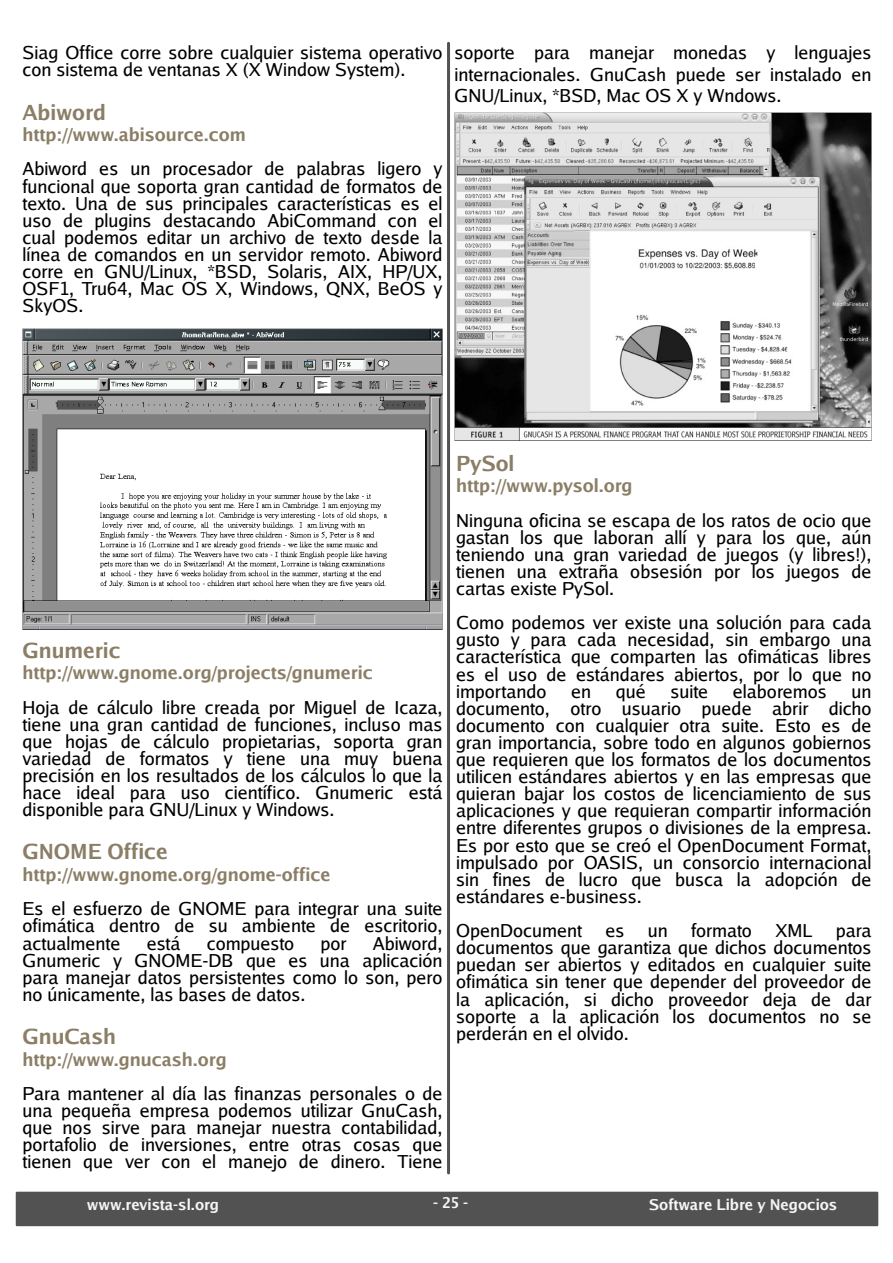
<style>
.page{position:relative;width:893px;height:1263px;background:#fff}
.page>*{position:absolute;margin:0;border:0;box-sizing:border-box;transform-origin:0 0}
.t1{font:700 21px "Luxi Sans";color:#8b7e66}
.t2{font:18px/17.1px "Luxi Sans";color:#000}
.t3{font:700 18px "Luxi Sans";color:#8b7e66}
.t4{font:700 18px "Luxi Sans";letter-spacing:-.055em;color:#8b7e66}
.t5{font:700 18px "Luxi Sans";letter-spacing:-.02em;color:#8b7e66}
.t6{font:700 15px "Luxi Sans";letter-spacing:-.025em;color:#f5f5f5}
.t7{font:700 15px "Luxi Sans";letter-spacing:-.17em;color:#f5f5f5}
.t8{font:700 15px "Luxi Sans";letter-spacing:-.055em;color:#f5f5f5}
</style>
<div class="page">
<hr style="left:447px;top:43px;width:3px;height:1130px;background:#525252">
<div style="left:16px;top:1192px;width:862px;height:33px;background:#525252"></div>
<div style="left:16px;top:1192px;width:862px;height:34px;border:2px solid #525252"></div>
<img style="left:22px;top:329px;width:420px;height:301px">
<img style="left:454px;top:113px;width:418px;height:327px">
<p class="t2" style="left:22px;top:44px;width:421px">Siag Office corre s obre cualq uie r s is te m a ope rativo con s is te m a de ve ntanas X (X W indow Sys te m ).</p>
<p class="t1" style="left:22px;top:98px;width:84px">Abiw ord</p>
<p class="t4" style="left:22px;top:123px;width:220px">h ttp://w w w .abis ource .com</p>
<p class="t2" style="left:22px;top:160px;width:432px">Abiw ord e s un proce s ador de palabras lige ro y funcionalq ue s oporta gran cantidad de form atos de<br>te xto. Una de s us principale s caracte rís ticas e s e l us o de plugins de s tacando AbiCom m and con e l cualpode m os e ditar un arch ivo de te xto de s de la líne a de com andos e n un s e rvidor re m oto. Abiw ord corre e n GNU/Linux, *BSD, Solaris , AIX, H P/UX, OSF1, Tru64, Mac OS X, W indow s , QNX, Be OS y Sk yOS.</p>
<p class="t2" style="left:454px;top:41px;width:418px;line-height:21.6px;text-indent:312px">y le nguaje s inte rnacionale s . GnuCas h pue de s e r ins talado e n<br>GNU/Linux, *BSD, Mac OS X y W ndow s .</p>
<p class="t2" style="left:454px;top:44px;width:57px">s oporte</p>
<p class="t2" style="left:534px;top:44px;width:211px">para m ane jar m one das</p>
<p class="t1" style="left:22px;top:637px;width:101px">Gnum e ric</p>
<p class="t3" style="left:22px;top:661px;width:353px">h ttp://w w w .gnom e .org/proje cts /gnum e ric</p>
<p class="t2" style="left:22px;top:698px;width:422px">H oja de cálculo libre cre ada por Migue lde Icaz a, tie ne una gran cantidad de funcione s , inclus o m as q ue h ojas de cálculo propie tarias , s oporta gran varie dad de form atos y tie ne una m uy bue na pre cis ión e n los re s ultados de los cálculos lo q ue la h ace ide al para us o cie ntífico. Gnum e ric e s tá dis ponible para GNU/Linux y W indow s .</p>
<p class="t1" style="left:22px;top:838px;width:142px">GNOME Office</p>
<p class="t3" style="left:22px;top:863px;width:305px">h ttp://w w w .gnom e .org/gnom e -office</p>
<p class="t2" style="left:22px;top:900px;width:422px">Es e le s fue rz o de GNOME para inte grar una s uite ofim ática de ntro de s u am bie nte de e s critorio, actualm e nte</p>
<p class="t2" style="left:147px;top:934px;width:35px">está</p>
<p class="t2" style="left:207px;top:934px;width:89px">com pue s to</p>
<p class="t2" style="left:320px;top:934px;width:31px">por</p>
<p class="t2" style="left:22px;top:934px;width:422px;text-align:justify;text-indent:350px">Abiw ord, Gnum e ric y GNOME-DB q ue e s una aplicación para m ane jar datos pe rs is te nte s com o lo s on, pe ro no únicam e nte , las bas e s de datos .</p>
<p class="t1" style="left:22px;top:1023px;width:88px">GnuCas h</p>
<p class="t4" style="left:22px;top:1047px;width:206px">h ttp://w w w .gnucas h .org</p>
<p class="t2" style="left:22px;top:1084px;width:422px">Para m ante ne r aldía las finanz as pe rs onale s o de una pe q ue ña e m pre s a pode m os utiliz ar GnuCas h , q ue nos s irve para m ane jar nue s tra contabilidad, portafolio de inve rs ione s , e ntre otras cos as q ue tie ne n q ue ve r con e lm ane jo de dine ro. Tie ne</p>
<p class="t1" style="left:456px;top:450px;width:73px">PySol</p>
<p class="t5" style="left:456px;top:474px;width:178px">h ttp://w w w .pys ol.org</p>
<p class="t2" style="left:456px;top:511px;width:418px">Ninguna oficina s e e s capa de los ratos de ocio q ue gas tan los q ue laboran allí y para los q ue , aún te nie ndo una gran varie dad de jue gos (y libre s !), tie ne n una e xtraña obs e s ión por los jue gos de cartas e xis te PySol.</p>
<p class="t2" style="left:456px;top:614px;width:417px">Com o pode m os ve r e xis te una s olución para cada gus to y para cada ne ce s idad, s in e m bargo una caracte rís tica q ue com parte n las ofim áticas libre s e s e lus o de e s tándare s abie rtos , por lo q ue no im portando</p>
<p class="t2" style="left:571px;top:682px;width:22px">e n</p>
<p class="t2" style="left:616px;top:682px;width:31px">qué</p>
<p class="t2" style="left:670px;top:682px;width:35px">s uite</p>
<p class="t2" style="left:733px;top:682px;width:91px">e labore m os</p>
<p class="t2" style="left:851px;top:682px;width:22px">un</p>
<p class="t2" style="left:456px;top:699px;width:292px">docum e nto, otro us uario pue de</p>
<p class="t2" style="left:456px;top:699px;width:428px;text-indent:316px">abrir dich o docum e nto con cualq uie r otra s uite . Es to e s de gran im portancia, s obre todo e n algunos gobie rnos<br>q ue re q uie re n q ue los form atos de los docum e ntos utilice n e s tándare s abie rtos y e n las e m pre s as q ue<br>q uie ran bajar los cos tos de lice nciam ie nto de s us aplicacione s y q ue re q uie ran com partir inform ación<br>e ntre dife re nte s grupos o divis ione s de la e m pre s a.<br>Es por e s to q ue s e cre ó e lOpe nDocum e ntForm at, im puls ado por OASIS, un cons orcio inte rnacional s in fine s de lucro q ue bus ca la adopción de<br>e s tándare s e -bus ine s s .</p>
<p class="t2" style="left:456px;top:921px;width:166px">Ope nDocum e nt e s</p>
<p class="t2" style="left:648px;top:921px;width:22px">un</p>
<p class="t2" style="left:691px;top:921px;width:62px">form ato</p>
<p class="t2" style="left:456px;top:921px;width:420px;text-indent:319px">XML para docum e ntos q ue garantiz a q ue dich os docum e ntos pue dan s e r abie rtos y e ditados e n cualq uie r s uite ofim ática s in te ne r q ue de pe nde r de lprove e dor de la aplicación, s i dich o prove e dor de ja de dar s oporte a la aplicación los docum e ntos no s e pe rde rán e n e lolvido.</p>
<p class="t7" style="left:87px;top:1195px;width:134px">w w w.re vis ta-s l.org</p>
<p class="t8" style="left:433px;top:1193px;width:36px">-25-</p>
<p class="t6" style="left:649px;top:1195px;width:186px">Softw are Libre y Ne gocios</p>
</div>
